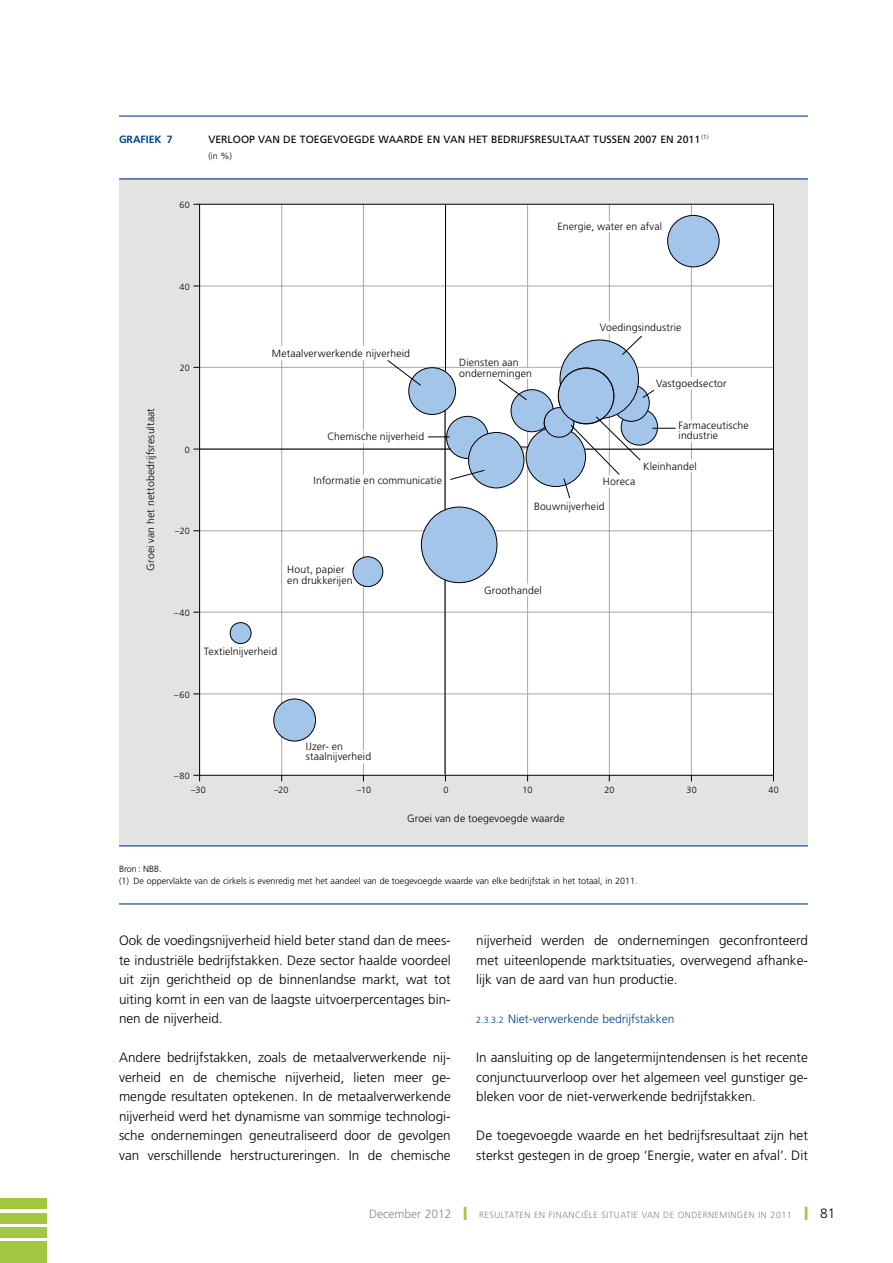
<style>
.page{position:relative;width:893px;height:1263px;background:#fff}
.page>*{position:absolute;margin:0;border:0;box-sizing:border-box;transform-origin:0 0}
.t1{font:300 13.5px/19.5px "Frutiger LT";color:#000;text-align:justify}
.t2{font:300 12px "Frutiger LT";color:#048}
.t3{font:300 12px "Frutiger LT";color:#878787}
.t4{font:300 10.5px/10.5px "Frutiger LT";letter-spacing:.01em;color:#000}
.t5{font:10.5px "Frutiger LT";color:#000}
.t6{font:700 10.5px "Frutiger LT";color:#048}
.t7{font:300 9px/12.8px "Frutiger LT";color:#000}
.t8{font:300 9px "Frutiger LT";letter-spacing:.05em;color:#878787}
.s1{font-size:9px}
.s2{color:#a2c740}
.s3{font-size:13.5px;color:#000}
</style>
<div class="page">
<div style="left:0;top:1198px;width:47px;height:11px;background:#a2c740"></div>
<div style="left:0;top:1213px;width:47px;height:10px;background:#a2c740"></div>
<div style="left:0;top:1227px;width:47px;height:11px;background:#a2c740"></div>
<div style="left:0;top:1241px;width:47px;height:22px;background:#a2c740"></div>
<div style="left:119px;top:179px;width:689px;height:667px;background:#e3e3e3"></div>
<hr style="left:119px;top:116px;width:689px;height:1px;background:#048">
<hr style="left:119px;top:178px;width:689px;height:1px;background:#048">
<hr style="left:119px;top:845px;width:689px;height:1px;background:#048">
<hr style="left:119px;top:903px;width:689px;height:1px;background:#048">
<div style="left:200px;top:204px;width:573px;height:571px;background:#fff"></div>
<hr style="left:691px;top:204px;width:1px;height:572px;background:#a8a8a7">
<hr style="left:609px;top:204px;width:1px;height:572px;background:#a8a8a7">
<hr style="left:527px;top:204px;width:1px;height:572px;background:#a8a8a7">
<hr style="left:363px;top:204px;width:1px;height:572px;background:#a8a8a7">
<hr style="left:281px;top:204px;width:1px;height:572px;background:#a8a8a7">
<hr style="left:200px;top:286px;width:573px;height:1px;background:#a8a8a7">
<hr style="left:200px;top:367px;width:573px;height:1px;background:#a8a8a7">
<hr style="left:200px;top:530px;width:573px;height:1px;background:#a8a8a7">
<hr style="left:200px;top:612px;width:573px;height:1px;background:#a8a8a7">
<hr style="left:200px;top:693px;width:573px;height:1px;background:#a8a8a7">
<div style="left:230px;top:623px;width:21px;height:21px;background:#a3c5e9;border-radius:50%"></div>
<div style="left:230px;top:622px;width:21px;height:22px;border:1px solid #000;border-radius:50%"></div>
<div style="left:353px;top:557px;width:30px;height:30px;background:#a3c5e9;border-radius:50%"></div>
<div style="left:353px;top:556px;width:30px;height:31px;border:1px solid #000;border-radius:50%"></div>
<div style="left:274px;top:699px;width:42px;height:42px;background:#a3c5e9;border-radius:50%"></div>
<div style="left:273px;top:698px;width:43px;height:43px;border:1px solid #000;border-radius:50%"></div>
<div style="left:421px;top:507px;width:76px;height:76px;background:#a3c5e9;border-radius:50%"></div>
<div style="left:421px;top:507px;width:76px;height:76px;border:1px solid #000;border-radius:50%"></div>
<div style="left:668px;top:215px;width:51px;height:52px;background:#a3c5e9;border-radius:50%"></div>
<div style="left:667px;top:215px;width:52px;height:52px;border:1px solid #000;border-radius:50%"></div>
<hr style="left:445px;top:204px;width:1px;height:167px;background:#000">
<hr style="left:445px;top:410px;width:1px;height:100px;background:#000">
<hr style="left:445px;top:580px;width:1px;height:194px;background:#000">
<hr style="left:200px;top:449px;width:251px;height:1px;background:#000">
<hr style="left:584px;top:449px;width:189px;height:1px;background:#000">
<svg style="left:386px;top:335px;width:290px;height:164px"></svg>
<div style="left:580px;top:223px;width:36px;height:7px;background:#fff"></div>
<div style="left:507px;top:370px;width:36px;height:6px;background:#fff"></div>
<div style="left:657px;top:379px;width:42px;height:8px;background:#fff"></div>
<div style="left:672px;top:462px;width:36px;height:8px;background:#fff"></div>
<div style="left:600px;top:478px;width:37px;height:7px;background:#fff"></div>
<div style="left:498px;top:586px;width:37px;height:8px;background:#fff"></div>
<div style="left:348px;top:476px;width:37px;height:8px;background:#fff"></div>
<div style="left:269px;top:348px;width:144px;height:10px;background:#fff"></div>
<div style="left:680px;top:422px;width:37px;height:17px;background:#fff"></div>
<div style="left:591px;top:324px;width:95px;height:7px;background:#fff"></div>
<div style="left:314px;top:432px;width:99px;height:9px;background:#fff"></div>
<div style="left:314px;top:753px;width:99px;height:8px;background:#fff"></div>
<p class="t6" style="left:119px;top:133px;width:55px">GRAFIEK 7</p>
<p class="t5" style="left:208px;top:133px;width:21px">VERLOOP</p>
<p class="t5" style="left:258px;top:133px;width:8px">VAN</p>
<p class="t5" style="left:283px;top:133px;width:105px">DE TOEGEVOEGDE WAAR</p>
<p class="t5" style="left:410px;top:133px;width:42px">DE EN VAN</p>
<p class="t5" style="left:468px;top:133px;width:49px">H ET BEDRIJFSR</p>
<p class="t5" style="left:541px;top:133px;width:13px">ESULTAAT</p>
<p class="t5" style="left:593px;top:133px;width:7px">TUSS</p>
<p class="t5" style="left:617px;top:133px;width:93px">EN 2007 EN 2011 <sup>(1)</sup></p>
<p class="t7" style="left:208px;top:150px;width:25px">(in %)</p>
<p class="t7" style="left:179px;top:199px;width:12px">60</p>
<p class="t4" style="left:558px;top:221px;width:106px">Energie, water en afval</p>
<p class="t4" style="left:145px;top:571px;width:164px;rotate:-90deg">Groei van het nettobedrijfsresultaat</p>
<p class="t7" style="left:179px;top:280px;width:12px">40</p>
<p class="t7" style="left:180px;top:362px;width:12px">20</p>
<p class="t7" style="left:185px;top:443px;width:7px">0</p>
<p class="t7" style="left:175px;top:525px;width:16px">–20</p>
<p class="t7" style="left:174px;top:606px;width:17px">–40</p>
<p class="t7" style="left:174px;top:688px;width:17px">–60</p>
<p class="t4" style="left:272px;top:348px;width:140px">Metaalverwerkende nijverheid</p>
<p class="t4" style="left:459px;top:357px;width:74px">Diensten aan ondernemingen</p>
<p class="t4" style="left:600px;top:322px;width:83px">Voedingsindustrie</p>
<p class="t4" style="left:656px;top:379px;width:72px">Vastgoedsector</p>
<p class="t4" style="left:679px;top:420px;width:72px">Farmaceutische</p>
<p class="t4" style="left:327px;top:432px;width:98px">Chemische nijverheid</p>
<p class="t4" style="left:679px;top:431px;width:41px">industrie</p>
<p class="t4" style="left:314px;top:475px;width:130px">Informatie en communicatie</p>
<p class="t4" style="left:603px;top:477px;width:34px">Horeca</p>
<p class="t4" style="left:534px;top:502px;width:72px">Bouwnijverheid</p>
<p class="t4" style="left:643px;top:461px;width:55px">Kleinhandel</p>
<p class="t4" style="left:287px;top:565px;width:67px">Hout, papier en drukkerijen</p>
<p class="t4" style="left:204px;top:646px;width:75px">Textielnijverheid</p>
<p class="t4" style="left:484px;top:585px;width:59px">Groothandel</p>
<p class="t7" style="left:174px;top:770px;width:17px">–80</p>
<p class="t4" style="left:306px;top:741px;width:67px">IJzer- en staalnijverheid</p>
<p class="t7" style="left:191px;top:784px;width:16px">–30</p>
<p class="t7" style="left:274px;top:784px;width:16px">–20</p>
<p class="t7" style="left:357px;top:784px;width:16px">–10</p>
<p class="t7" style="left:443px;top:784px;width:7px">0</p>
<p class="t7" style="left:522px;top:784px;width:11px">10</p>
<p class="t7" style="left:604px;top:784px;width:12px">20</p>
<p class="t7" style="left:686px;top:784px;width:12px">30</p>
<p class="t7" style="left:768px;top:784px;width:12px">40</p>
<p class="t4" style="left:407px;top:813px;width:159px">Groei van de toegevoegde waarde</p>
<p class="t7" style="left:119px;top:862px;width:520px">Bron: NBB.<br>(1) De oppervlakte van de cirkels is evenredig met het aandeel van de toegevoegde waarde van elke bedrijfstak in het totaal, in 2011.</p>
<p class="t1" style="left:119px;top:931px;width:333px">Ook de voedingsnijverheid hield beter stand dan de mees&shy;te industriële bedrijfstakken. Deze sector haalde voordeel uit zijn gerichtheid op de binnenlandse markt, wat tot uiting komt in een van de laagste uitvoerpercentages bin&shy;nen de nijverheid.</p>
<p class="t1" style="left:119px;top:1048px;width:333px">Andere bedrijfstakken, zoals de metaalverwerkende nij&shy;verheid en de chemische nijverheid, lieten meer ge&shy;mengde resultaten optekenen. In de metaalverwerkende nijverheid werd het dynamisme van sommige technologi&shy;sche ondernemingen geneutraliseerd door de gevolgen van verschillende herstructureringen. In de chemische</p>
<p class="t1" style="left:476px;top:931px;width:333px">nijverheid werden de ondernemingen geconfronteerd met uiteenlopende marktsituaties, overwegend afhanke&shy;lijk van de aard van hun productie.</p>
<p class="t2" style="left:476px;top:1012px;width:200px"><span class="s1">2.3.3.2</span> Niet-verwerkende bedrijfstakken</p>
<p class="t1" style="left:476px;top:1048px;width:333px">In aansluiting op de langetermijntendensen is het recente conjunctuurverloop over het algemeen veel gunstiger ge&shy;bleken voor de niet-verwerkende bedrijfstakken.</p>
<p class="t1" style="left:476px;top:1126px;width:333px">De toegevoegde waarde en het bedrijfsresultaat zijn het sterkst gestegen in de groep ‘Energie, water en afval’. Dit</p>
<p class="t3" style="left:369px;top:1207px;width:142px">December 2012 <span class="s2">❙</span> <span class="s1">Res ultaten</span></p>
<p class="t8" style="left:534px;top:1210px;width:21px">en finan</p>
<p class="t8" style="left:575px;top:1210px;width:51px">ciële situatie</p>
<p class="t8" style="left:642px;top:1210px;width:50px">van de onde</p>
<p class="t8" style="left:703px;top:1210px;width:134px">rnemingen in 2011 <span class="s2">❙</span> <span class="s3">81</span></p>
</div>
